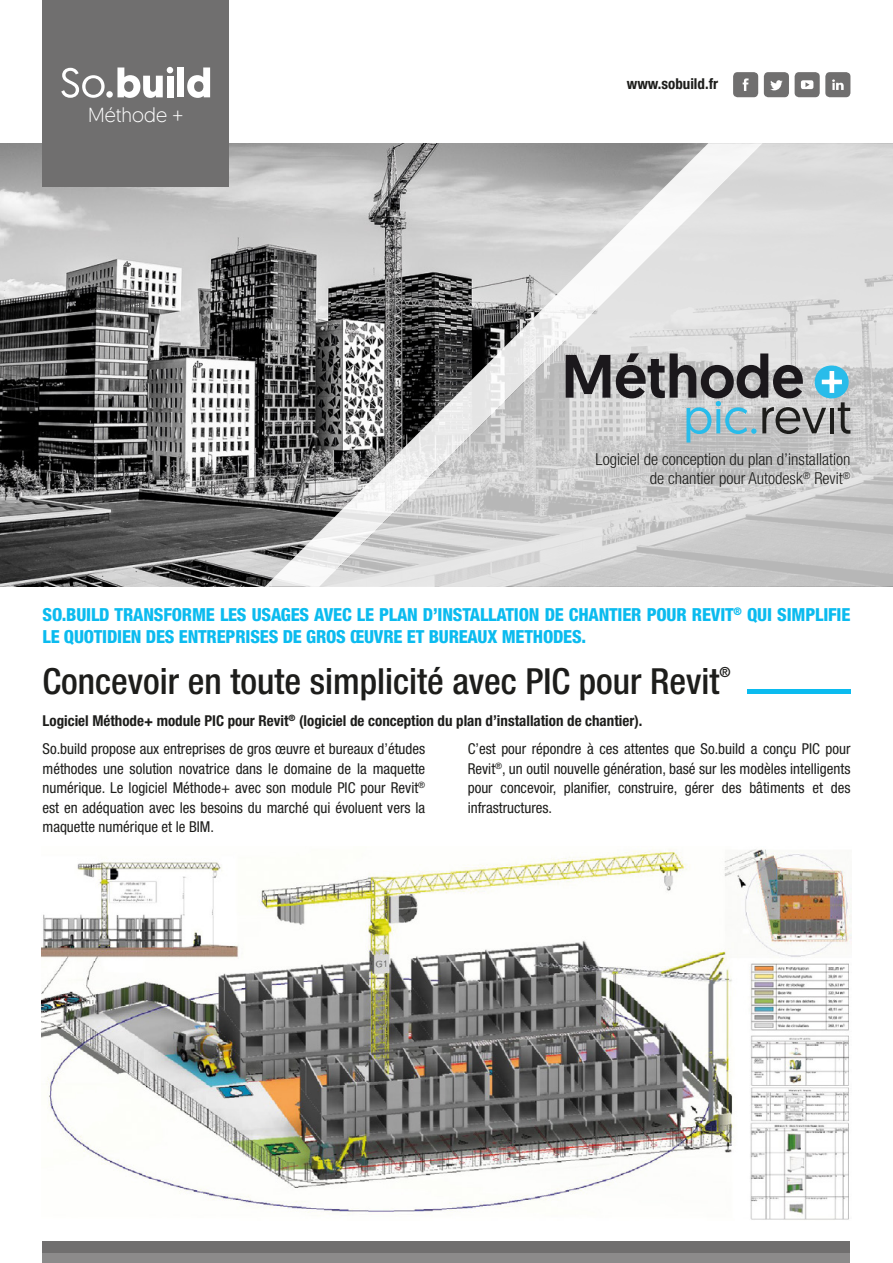
<style>
.page{position:relative;width:893px;height:1263px;background:#fff}
.page>*{position:absolute;margin:0;border:0;box-sizing:border-box;transform-origin:0 0}
.Titre{font:500 condensed 36px "Helvetica Neue LT Std";color:#1d1d1b}
.t1{font:300 20.4px "Geomanist";letter-spacing:.005em;color:#fff;scale:.96 1}
.t2{font:800 condensed 18px/21.6px "Helvetica Neue LT Std";letter-spacing:-.01em;color:#0bbbef}
.t3{font:300 condensed 16.5px/19.8px "Helvetica Neue LT Std";color:#1d1d1b;text-align:right}
.TexteCourant{font:condensed 15px/19.5px "Helvetica Neue LT Std";color:#1d1d1b;text-align:justify}
.TexteCourant-2{font:700 condensed 15px "Helvetica Neue LT Std";color:#1d1d1b}
.Titre-2{font:500 condensed 13.95px "Helvetica Neue LT Std";color:#1d1d1b}
</style>
<div class="page">
<img style="left:41px;top:849px;width:811px;height:371px">
<img style="left:0;top:143px;width:265px;height:444px">
<div style="left:43px;top:0;width:186px;height:186px;background:#706f6f"></div>
<div style="left:177px;top:67px;width:7px;height:30px;background:#fff"></div>
<svg style="left:187px;top:67px;width:23px;height:31px"></svg>
<svg style="left:61px;top:68px;width:44px;height:30px"></svg>
<div style="left:106px;top:91px;width:7px;height:7px;background:#fff;border-radius:50%"></div>
<svg style="left:117px;top:67px;width:56px;height:31px"></svg>
<svg style="left:763px;top:143px;width:130px;height:444px;background:#d3d3d3"></svg>
<svg style="left:265px;top:143px;width:498px;height:444px;background:#b8b8b8"></svg>
<svg style="left:566px;top:355px;width:44px;height:43px;background:#646264"></svg>
<svg style="left:616px;top:353px;width:234px;height:89px;background:#9aa4a7"></svg>
<div style="left:747px;top:689px;width:103px;height:5px;background:#0bbbef"></div>
<div style="left:764px;top:72px;width:25px;height:25px;background:#706f6f;border-radius:4px"></div>
<svg style="left:770px;top:80px;width:13px;height:10px"></svg>
<div style="left:733px;top:72px;width:25px;height:25px;background:#706f6f;border-radius:4px"></div>
<svg style="left:743px;top:78px;width:6px;height:13px"></svg>
<div style="left:795px;top:72px;width:25px;height:25px;background:#706f6f;border-radius:4px"></div>
<svg style="left:801px;top:80px;width:12px;height:9px"></svg>
<div style="left:825px;top:72px;width:25px;height:25px;background:#706f6f;border-radius:4px"></div>
<svg style="left:832px;top:79px;width:12px;height:11px"></svg>
<div style="left:43px;top:1252px;width:807px;height:11px;background:#8c8b8b"></div>
<div style="left:43px;top:1241px;width:807px;height:11px;background:#706f6f"></div>
<p class="t1" style="left:88px;top:102px;width:101px">Méthode +</p>
<p class="TexteCourant-2" style="left:627px;top:74px;width:93px">www.sobuild.fr</p>
<p class="t3" style="left:596px;top:449px;width:256px">Logiciel de conception du plan d’installation de chantier pour Autodesk<sup>®</sup> Revit<sup>®</sup></p>
<p class="t2" style="left:43px;top:603px;width:809px">SO.BUILD TRANSFORME LES USAGES AVEC LE PLAN D’INSTALLATION DE CHANTIER POUR REVIT<sup>®</sup> QUI SIMPLIFIE<br>LE QUOTIDIEN DES ENTREPRISES DE GROS ŒUVRE ET BUREAUX METHODES.</p>
<p class="Titre" style="left:43px;top:660px;width:678px">Concevoir en toute simplicité avec PIC pour Revit</p>
<p class="Titre-2" style="left:719px;top:664px;width:13px">®</p>
<p class="TexteCourant-2" style="left:43px;top:711px;width:601px">Logiciel Méthode+ module PIC pour Revit<sup>®</sup> (logiciel de conception du plan d’installation de chantier).</p>
<p class="TexteCourant" style="left:43px;top:739px;width:384px">So.build propose aux entreprises de gros œuvre et bureaux d’études méthodes une solution novatrice dans le domaine de la maquette numérique. Le logiciel Méthode+ avec son module PIC pour Revit<sup>® </sup>est en adéquation avec les besoins du marché qui évoluent vers la maquette numérique et le BIM.</p>
<p class="TexteCourant" style="left:468px;top:739px;width:384px">C’est pour répondre à ces attentes que So.build a conçu PIC pour Revit<sup>®</sup>, un outil nouvelle génération, basé sur les modèles intelligents pour concevoir, planifier, construire, gérer des bâtiments et des infrastructures.</p>
</div>
